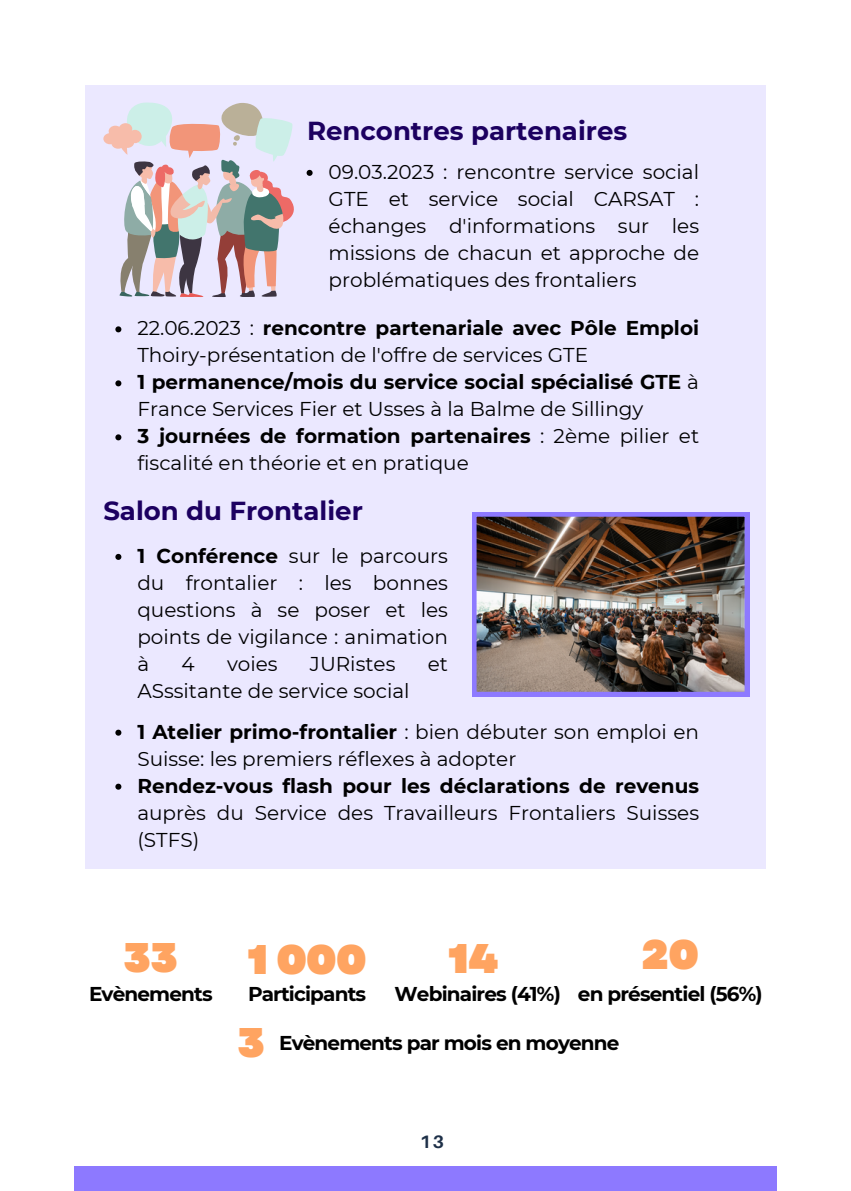
<style>
.page{position:relative;width:851px;height:1191px;background:#fff}
.page>*{position:absolute;margin:0;border:0;box-sizing:border-box;transform-origin:0 0}
.t1{font:900 41.4px "Garet";color:#ffa461}
.t2{font:700 26px "Montserrat";color:#1c0060}
.t3{font:20px/27px "Montserrat";color:#000;text-align:justify}
.t4{font:700 20px/27px "Montserrat";color:#000}
.t5{font:700 20px "Montserrat";letter-spacing:-.04em;color:#000}
.t6{font:700 18px "Aileron";color:#1e3048}
.s1{font-weight:700}
.s2{font-weight:400}
</style>
<div class="page">
<div style="left:85px;top:85px;width:680px;height:784px;background:#ebe8ff"></div>
<svg style="left:103px;top:102px;width:191px;height:195px"></svg>
<svg style="left:306px;top:170px;width:6px;height:6px"></svg>
<svg style="left:115px;top:554px;width:6px;height:6px"></svg>
<svg style="left:115px;top:326px;width:6px;height:6px"></svg>
<svg style="left:115px;top:380px;width:6px;height:6px"></svg>
<svg style="left:115px;top:434px;width:6px;height:6px"></svg>
<svg style="left:115px;top:730px;width:6px;height:6px"></svg>
<svg style="left:115px;top:784px;width:6px;height:6px"></svg>
<img style="left:472px;top:512px;width:277px;height:184px">
<div style="left:74px;top:1166px;width:702px;height:25px;background:#8d79ff"></div>
<p class="t2" style="left:307px;top:115px;width:321px">Rencontres partenaires</p>
<p class="t3" style="left:328px;top:158px;width:372px">09.03.2023 : rencontre service social GTE et service social CARSAT : échanges d'informations sur les missions de chacun et approche de problématiques des frontaliers</p>
<p class="t3" style="left:137px;top:315px;width:563px">22.06.2023 : <span class="s1">rencontre partenariale avec Pôle Emploi<br></span>Thoiry-présentation de l'offre de services GTE</p>
<p class="t4" style="left:137px;top:369px;width:563px">1 permanence/mois du service social spécialisé GTE <span class="s2">à<br>France Services Fier et Usses à la Balme de Sillingy</span></p>
<p class="t3" style="left:137px;top:423px;width:563px"><span class="s1">3 journées de formation partenaires</span> : 2ème pilier et fiscalité en théorie et en pratique</p>
<p class="t2" style="left:103px;top:495px;width:261px">Salon du Frontalier</p>
<h2 class="t3" style="left:137px;top:542px;width:312px"><span class="s1">1 Conférence</span> sur le parcours du frontalier : les bonnes questions à se poser et les points de vigilance : animation à</h2>
<h2 class="t3" style="left:181px;top:650px;width:15px">4</h2>
<h2 class="t3" style="left:227px;top:650px;width:52px">voies</h2>
<h2 class="t3" style="left:310px;top:650px;width:87px">JURistes</h2>
<h2 class="t3" style="left:428px;top:650px;width:22px">et</h2>
<h2 class="t3" style="left:137px;top:677px;width:274px">ASssitante de service social</h2>
<h2 class="t3" style="left:137px;top:718px;width:563px"><span class="s1">1 Atelier primo-frontalier</span> : bien débuter son emploi en<br>Suisse: les premiers réflexes à adopter</h2>
<p class="t3" style="left:137px;top:772px;width:563px"><span class="s1">Rendez-vous flash pour les déclarations de revenus </span>auprès du Service des Travailleurs Frontaliers Suisses (STFS)</p>
<p class="t1" style="left:124px;top:928px;width:55px">33</p>
<p class="t5" style="left:89px;top:981px;width:125px">Evènements</p>
<p class="t1" style="left:248px;top:930px;width:120px">1 000</p>
<p class="t5" style="left:248px;top:981px;width:120px">Participants</p>
<h3 class="t1" style="left:448px;top:928px;width:51px">14</h3>
<h1 class="t5" style="left:394px;top:981px;width:168px">Webinaires (41%)</h1>
<h3 class="t1" style="left:641px;top:924px;width:58px">20</h3>
<p class="t5" style="left:578px;top:981px;width:186px">en présentiel (56%)</p>
<h3 class="t1" style="left:238px;top:1013px;width:28px">3</h3>
<p class="t5" style="left:279px;top:1031px;width:342px">Evènements par mois en moyenne</p>
<h3 class="t6" style="left:420px;top:1131px;width:26px">13</h3>
</div>
